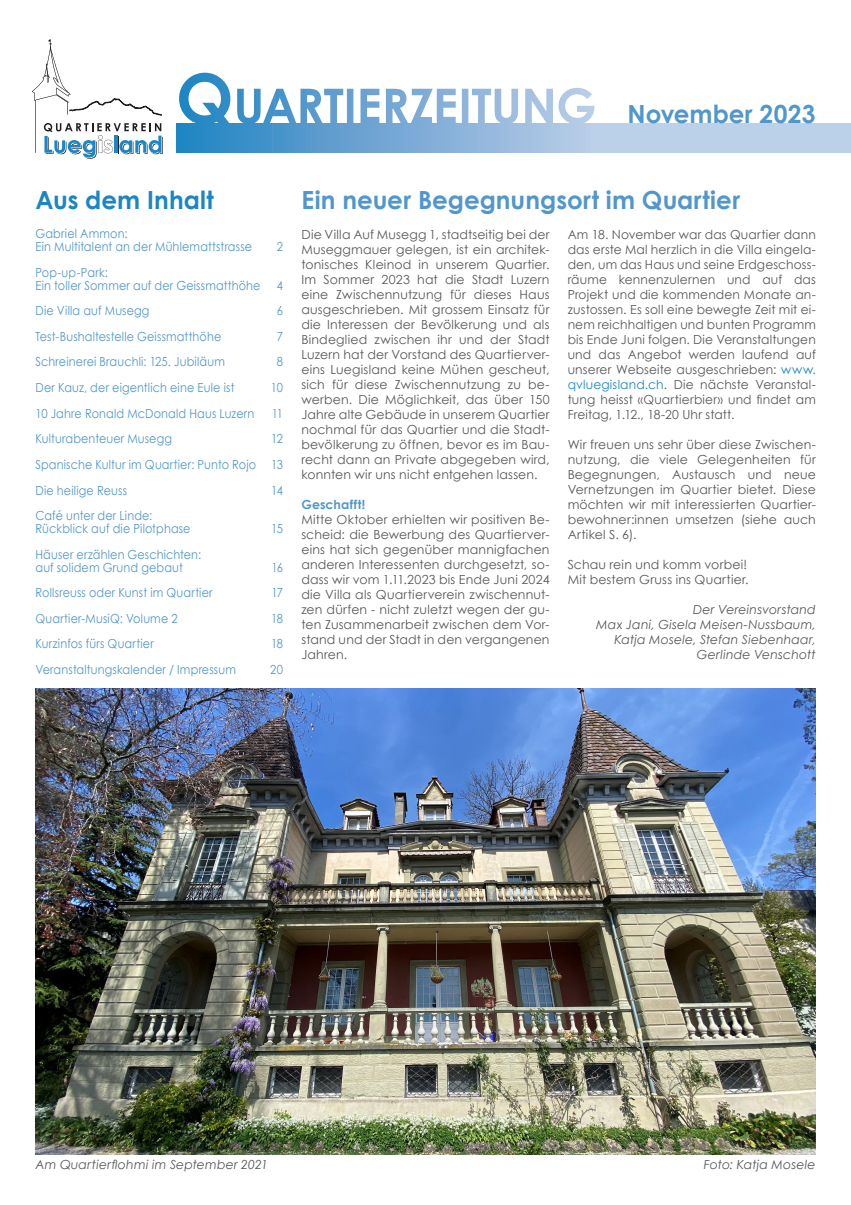
<style>
.page{position:relative;width:851px;height:1205px;background:#fff}
.page>*{position:absolute;margin:0;border:0;box-sizing:border-box;transform-origin:0 0}
.t1{font:700 25px "Century Gothic";letter-spacing:.005em;color:#5197cc}
.t2{font:700 25px "Century Gothic";color:#1b86c3}
.t3{font:12.5px/15px "Century Gothic";letter-spacing:.01em;color:#57585a;text-align:justify}
.t4{font:12.5px/12.8px "Century Gothic";letter-spacing:.015em;color:#5197cc;scale:.9 1}
.t5{font:italic 12.5px/15px "Century Gothic";letter-spacing:.01em;color:#57585a;text-align:right}
.t6{font:700 12.5px "Century Gothic";letter-spacing:.01em;color:#5197cc}
.s1{color:#1b86c3}
</style>
<div class="page">
<svg style="left:32px;top:39px;width:131px;height:120px"></svg>
<div style="left:177px;top:123px;width:417px;height:30px;background:linear-gradient(to right,#2283c1,#becce7)"></div>
<svg style="left:179px;top:73px;width:415px;height:54px"></svg>
<div style="left:594px;top:123px;width:256px;height:30px;background:#bbd0e9"></div>
<img style="left:35px;top:689px;width:780px;height:465px">
<h1 class="t1" style="left:627px;top:95px;width:189px">November 2023</h1>
<h1 class="t2" style="left:35px;top:181px;width:180px">Aus dem Inhalt</h1>
<p class="t4" style="left:35px;top:227px;width:242px">Gabriel Ammon:<br>Ein Multitalent an der Mühlemattstrasse</p>
<p class="t4" style="left:35px;top:266px;width:252px">Pop-up-Park:<br>Ein toller Sommer auf der Geissmatthöhe</p>
<p class="t4" style="left:277px;top:240px;width:8px">2</p>
<p class="t4" style="left:277px;top:278px;width:8px">4</p>
<p class="t4" style="left:35px;top:304px;width:128px">Die Villa auf Musegg</p>
<p class="t4" style="left:277px;top:304px;width:8px">6</p>
<p class="t4" style="left:35px;top:330px;width:208px">Test-Bushaltestelle Geissmatthöhe</p>
<p class="t4" style="left:277px;top:330px;width:8px">7</p>
<p class="t4" style="left:35px;top:355px;width:212px">Schreinerei Brauchli: 125. Jubiläum</p>
<p class="t4" style="left:277px;top:355px;width:8px">8</p>
<p class="t4" style="left:35px;top:381px;width:223px">Der Kauz, der eigentlich eine Eule ist</p>
<p class="t4" style="left:271px;top:381px;width:15px">10</p>
<p class="t4" style="left:35px;top:407px;width:245px">10 Jahre Ronald McDonald Haus Luzern</p>
<p class="t4" style="left:272px;top:407px;width:14px">11</p>
<p class="t4" style="left:35px;top:432px;width:153px">Kulturabenteuer Musegg</p>
<p class="t4" style="left:35px;top:426px;width:276px;line-height:25.6px;text-align:justify;text-indent:236px">12<br>Spanische Kultur im Quartier: Punto Rojo 13<br>Die heilige Reuss</p>
<p class="t4" style="left:271px;top:483px;width:15px">14</p>
<p class="t4" style="left:35px;top:509px;width:174px">Café unter der Linde:<br>Rückblick auf die Pilotphase</p>
<p class="t4" style="left:35px;top:548px;width:185px">Häuser erzählen Geschichten: auf solidem Grund gebaut</p>
<p class="t4" style="left:271px;top:522px;width:15px">15</p>
<p class="t4" style="left:271px;top:560px;width:14px">16</p>
<p class="t4" style="left:35px;top:586px;width:198px">Rollsreuss oder Kunst im Quartier</p>
<p class="t4" style="left:271px;top:586px;width:14px">17</p>
<p class="t4" style="left:35px;top:612px;width:159px">Quartier-MusiQ: Volume 2</p>
<p class="t4" style="left:271px;top:612px;width:15px">18</p>
<p class="t4" style="left:35px;top:637px;width:133px">Kurzinfos fürs Quartier</p>
<p class="t4" style="left:271px;top:637px;width:15px">18</p>
<p class="t4" style="left:35px;top:663px;width:224px">Veranstaltungskalender / Impressum</p>
<p class="t4" style="left:270px;top:663px;width:16px">20</p>
<h1 class="t1" style="left:301px;top:181px;width:440px">Ein neuer Begegnungsort im Quartier</h1>
<p class="t3" style="left:301px;top:226px;width:250px">Die Villa Auf Musegg 1, stadtseitig bei der Museggmauer gelegen, ist ein architek&shy;tonisches Kleinod in unserem Quartier.<br>Im Sommer 2023 hat die Stadt Luzern eine Zwischennutzung für dieses Haus ausgeschrieben. Mit grossem Einsatz für die Interessen der Bevölkerung und als Bindeglied zwischen ihr und der Stadt Luzern hat der Vorstand des Quartierver&shy;eins Luegisland keine Mühen gescheut, sich für diese Zwischennutzung zu be&shy;werben. Die Möglichkeit, das über 150<br>Jahre alte Gebäude in unserem Quartier nochmal für das Quartier und die Stadt&shy;bevölkerung zu öffnen, bevor es im Bau&shy;recht dann an Private abgegeben wird, konnten wir uns nicht entgehen lassen.</p>
<p class="t6" style="left:301px;top:495px;width:65px">Geschafft!</p>
<p class="t3" style="left:301px;top:511px;width:250px">Mitte Oktober erhielten wir positiven Be&shy;scheid: die Bewerbung des Quartierver&shy;eins hat sich gegenüber mannigfachen anderen Interessenten durchgesetzt, so&shy;dass wir vom 1.11.2023 bis Ende Juni 2024 die Villa als Quartierverein zwischennut&shy;zen dürfen - nicht zuletzt wegen der gu&shy;ten Zusammenarbeit zwischen dem Vor&shy;stand und der Stadt in den vergangenen Jahren.</p>
<p class="t3" style="left:567px;top:226px;width:250px">Am 18. November war das Quartier dann das erste Mal herzlich in die Villa eingela&shy;den, um das Haus und seine Erdgeschoss&shy;räume kennenzulernen und auf das Projekt und die kommenden Monate an&shy;zustossen. Es soll eine bewegte Zeit mit ei&shy;nem reichhaltigen und bunten Programm bis Ende Juni folgen. Die Veranstaltungen und das Angebot werden laufend auf unserer Webseite ausgeschrieben: <span class="s1">www. qvluegisland.ch</span>. Die nächste Veranstal&shy;tung heisst «Quartierbier» und findet am Freitag, 1.12., 18-20 Uhr statt.</p>
<p class="t3" style="left:567px;top:436px;width:250px">Wir freuen uns sehr über diese Zwischen&shy;nutzung, die viele Gelegenheiten für Begegnungen, Austausch und neue Vernetzungen im Quartier bietet. Diese möchten wir mit interessierten Quartier&shy;bewohner:innen umsetzen (siehe auch Artikel S. 6).</p>
<p class="t3" style="left:567px;top:556px;width:182px">Schau rein und komm vorbei!<br>Mit bestem Gruss ins Quartier.</p>
<p class="t5" style="left:596px;top:601px;width:221px">Der Vereinsvorstand<br>Max Jani, Gisela Meisen-Nussbaum,<br>Katja Mosele, Stefan Siebenhaar,<br>Gerlinde Venschott</p>
<p class="t5" style="left:35px;top:1156px;width:234px">Am Quartierflohmi im September 2021</p>
<p class="t5" style="left:703px;top:1156px;width:113px">Foto: Katja Mosele</p>
</div>
